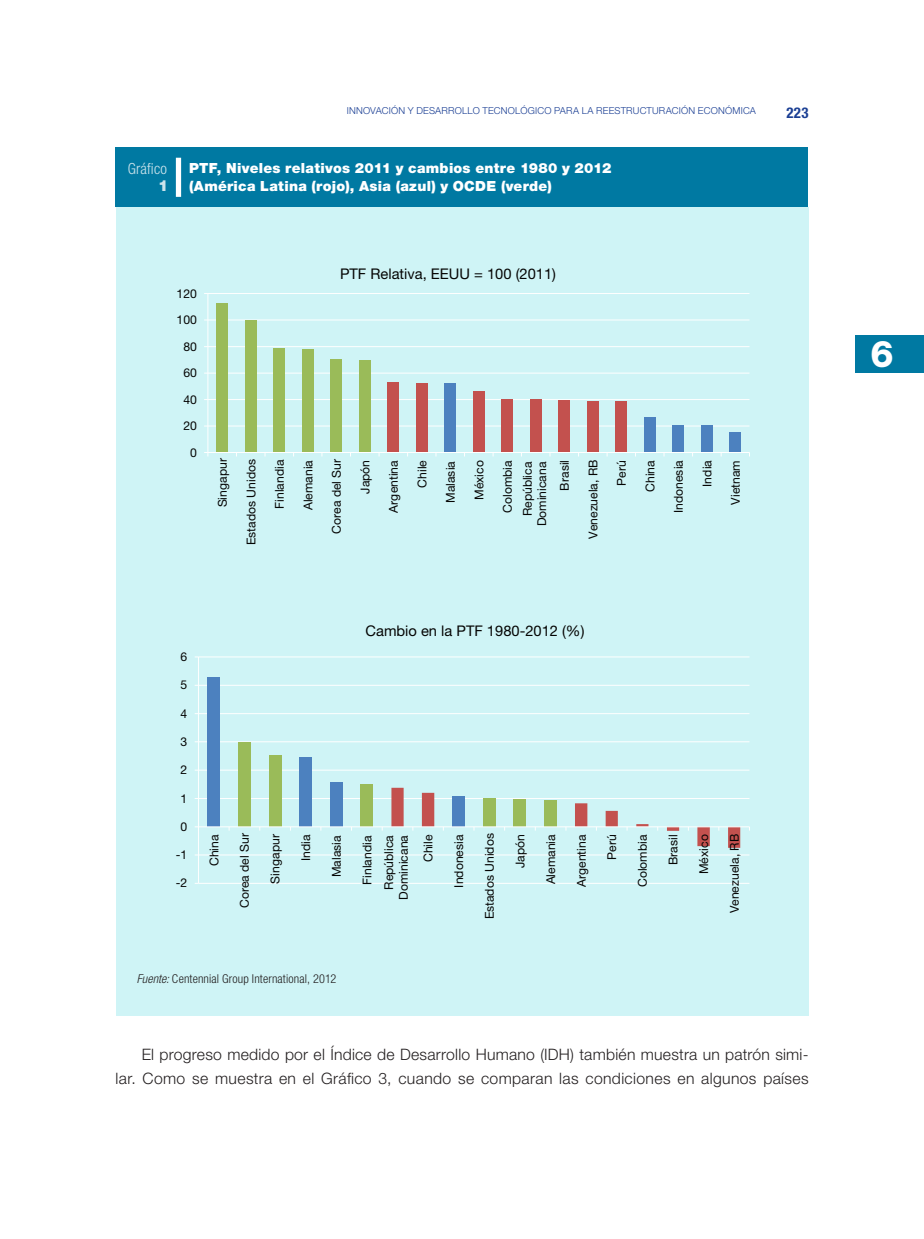
<style>
.page{position:relative;width:924px;height:1239px;background:#fff}
.page>*{position:absolute;margin:0;border:0;box-sizing:border-box;transform-origin:0 0}
.t1{font:800 36.75px "Helvetica Neue LT Std";color:#fff}
.t2{font:300 15.75px/24.5px "Helvetica Neue LT Std";letter-spacing:.02em;color:#231f20;text-align:right}
.t3{font:300 condensed 15.4px "Helvetica Neue LT Std";letter-spacing:.01em;color:#fff}
.t4{font:900 15.4px "Helvetica Neue LT Std";color:#fff}
.t5{font:700 condensed 14.88px "Helvetica Neue LT Std";color:#1b3f94}
.t6{font:14.7px "Helvetica Neue LT Std";color:#050504}
.t7{font:900 14px/17.5px "Helvetica Neue LT Std";letter-spacing:.02em;color:#fff}
.t8{font:12.25px/19.8px "Helvetica Neue LT Std";color:#050504;text-align:right}
.t9{font:300 condensed 12.25px "Helvetica Neue LT Std";letter-spacing:.01em;color:#231f20}
.t10{font:300 9.62px "Helvetica Neue LT Std";letter-spacing:.025em;color:#1b3f94}
.s1{font-style:italic}
</style>
<div class="page">
<div style="left:856px;top:335px;width:68px;height:38px;background:#0079a2"></div>
<div style="left:116px;top:207px;width:692px;height:808px;background:#cff4f6"></div>
<div style="left:116px;top:147px;width:692px;height:60px;background:#0079a2"></div>
<div style="left:176px;top:158px;width:5px;height:39px;background:#fff"></div>
<hr style="left:208px;top:293px;width:542px;height:1px;background:#fff">
<hr style="left:208px;top:320px;width:542px;height:1px;background:#fff">
<hr style="left:208px;top:346px;width:542px;height:1px;background:#fff">
<hr style="left:208px;top:373px;width:542px;height:1px;background:#fff">
<hr style="left:208px;top:399px;width:542px;height:1px;background:#fff">
<hr style="left:208px;top:426px;width:542px;height:1px;background:#fff">
<div style="left:217px;top:303px;width:11px;height:150px;background:#9abb59"></div>
<div style="left:245px;top:320px;width:11px;height:133px;background:#9abb59"></div>
<div style="left:274px;top:348px;width:11px;height:105px;background:#9abb59"></div>
<div style="left:302px;top:349px;width:12px;height:104px;background:#9abb59"></div>
<div style="left:331px;top:359px;width:11px;height:94px;background:#9abb59"></div>
<div style="left:359px;top:360px;width:11px;height:93px;background:#9abb59"></div>
<div style="left:387px;top:382px;width:12px;height:71px;background:#c3514e"></div>
<div style="left:416px;top:383px;width:12px;height:70px;background:#c3514e"></div>
<div style="left:445px;top:383px;width:11px;height:70px;background:#4c81bf"></div>
<div style="left:473px;top:391px;width:11px;height:62px;background:#c3514e"></div>
<div style="left:501px;top:399px;width:12px;height:54px;background:#c3514e"></div>
<div style="left:530px;top:399px;width:11px;height:54px;background:#c3514e"></div>
<div style="left:559px;top:400px;width:11px;height:53px;background:#c3514e"></div>
<div style="left:587px;top:401px;width:12px;height:52px;background:#c3514e"></div>
<div style="left:616px;top:401px;width:11px;height:52px;background:#c3514e"></div>
<div style="left:644px;top:417px;width:11px;height:36px;background:#4c81bf"></div>
<div style="left:673px;top:425px;width:11px;height:28px;background:#4c81bf"></div>
<div style="left:701px;top:425px;width:12px;height:28px;background:#4c81bf"></div>
<div style="left:730px;top:432px;width:11px;height:21px;background:#4c81bf"></div>
<hr style="left:207px;top:294px;width:1px;height:159px;background:#fff">
<hr style="left:208px;top:452px;width:542px;height:1px;background:#fff">
<hr style="left:198px;top:657px;width:552px;height:1px;background:#fff">
<hr style="left:198px;top:685px;width:552px;height:1px;background:#fff">
<hr style="left:198px;top:713px;width:552px;height:1px;background:#fff">
<hr style="left:198px;top:741px;width:552px;height:1px;background:#fff">
<hr style="left:198px;top:770px;width:552px;height:1px;background:#fff">
<hr style="left:198px;top:798px;width:552px;height:1px;background:#fff">
<hr style="left:198px;top:855px;width:552px;height:1px;background:#fff">
<hr style="left:198px;top:883px;width:552px;height:1px;background:#fff">
<div style="left:208px;top:677px;width:12px;height:150px;background:#4c81bf"></div>
<div style="left:238px;top:743px;width:13px;height:84px;background:#9abb59"></div>
<div style="left:269px;top:755px;width:12px;height:72px;background:#9abb59"></div>
<div style="left:299px;top:757px;width:13px;height:70px;background:#4c81bf"></div>
<div style="left:330px;top:783px;width:12px;height:44px;background:#4c81bf"></div>
<div style="left:361px;top:784px;width:12px;height:43px;background:#9abb59"></div>
<hr style="left:198px;top:657px;width:1px;height:226px;background:#fff">
<hr style="left:198px;top:826px;width:552px;height:1px;background:#fff">
<svg style="left:391px;top:788px;width:349px;height:60px"></svg>
<p class="t3" style="left:128px;top:159px;width:41px">Gráfico</p>
<p class="t4" style="left:158px;top:177px;width:12px">1</p>
<p class="t10" style="left:347px;top:105px;width:411px">Innovación y desarrollo tecnológico para la reestructuración económica</p>
<p class="t5" style="left:786px;top:104px;width:24px">223</p>
<p class="t7" style="left:189px;top:159px;width:424px">PTF, Niveles relativos 2011 y cambios entre 1980 y 2012 (América Latina (rojo), Asia (azul) y OCDE (verde)</p>
<p class="t8" style="left:177px;top:283px;width:22px">120</p>
<p class="t8" style="left:177px;top:310px;width:22px">100</p>
<p class="t8" style="left:183px;top:336px;width:15px">80</p>
<p class="t8" style="left:183px;top:363px;width:15px">60</p>
<p class="t8" style="left:183px;top:389px;width:15px">40</p>
<p class="t8" style="left:183px;top:416px;width:15px">20</p>
<p class="t8" style="left:190px;top:442px;width:8px">0</p>
<p class="t6" style="left:340px;top:265px;width:218px">PTF Relativa, EEUU = 100 (2011)</p>
<p class="t8" style="left:213px;top:507px;width:51px;rotate:-90deg">Singapur</p>
<p class="t8" style="left:241px;top:545px;width:88px;rotate:-90deg">Estados Unidos</p>
<p class="t8" style="left:270px;top:509px;width:51px;rotate:-90deg">Finlandia</p>
<p class="t8" style="left:298px;top:510px;width:52px;rotate:-90deg">Alemania</p>
<p class="t8" style="left:327px;top:534px;width:76px;rotate:-90deg">Corea del Sur</p>
<p class="t8" style="left:355px;top:494px;width:35px;rotate:-90deg">Japón</p>
<p class="t8" style="left:384px;top:513px;width:54px;rotate:-90deg">Argentina</p>
<p class="t8" style="left:412px;top:488px;width:29px;rotate:-90deg">Chile</p>
<p class="t8" style="left:441px;top:503px;width:43px;rotate:-90deg">Malasia</p>
<p class="t8" style="left:469px;top:500px;width:41px;rotate:-90deg">México</p>
<p class="t8" style="left:498px;top:516px;width:58px;text-align:left;rotate:-90deg">Colombia<br>República</p>
<p class="t8" style="left:531px;top:526px;width:68px;line-height:22.6px;rotate:-90deg">Dominicana<br>Brasil</p>
<p class="t8" style="left:583px;top:539px;width:81px;rotate:-90deg">Venezuela, RB</p>
<p class="t8" style="left:612px;top:486px;width:27px;rotate:-90deg">Perú</p>
<p class="t8" style="left:640px;top:492px;width:33px;rotate:-90deg">China</p>
<p class="t8" style="left:669px;top:513px;width:55px;rotate:-90deg">Indonesia</p>
<p class="t8" style="left:697px;top:487px;width:28px;rotate:-90deg">India</p>
<p class="t8" style="left:726px;top:505px;width:46px;rotate:-90deg">Vietnam</p>
<p class="t8" style="left:181px;top:647px;width:8px">6</p>
<p class="t8" style="left:181px;top:675px;width:8px">5</p>
<p class="t8" style="left:181px;top:703px;width:8px">4</p>
<p class="t8" style="left:181px;top:732px;width:8px">3</p>
<p class="t8" style="left:181px;top:760px;width:8px">2</p>
<p class="t8" style="left:181px;top:788px;width:8px">1</p>
<p class="t8" style="left:181px;top:816px;width:8px">0</p>
<p class="t8" style="left:176px;top:845px;width:13px">-1</p>
<p class="t8" style="left:176px;top:873px;width:13px">-2</p>
<p class="t6" style="left:366px;top:622px;width:220px">Cambio en la PTF 1980-2012 (%)</p>
<p class="t8" style="left:204px;top:866px;width:33px;rotate:-90deg">China</p>
<p class="t8" style="left:235px;top:908px;width:76px;rotate:-90deg">Corea del Sur</p>
<p class="t8" style="left:265px;top:884px;width:51px;rotate:-90deg">Singapur</p>
<p class="t8" style="left:296px;top:861px;width:28px;rotate:-90deg">India</p>
<p class="t8" style="left:326px;top:877px;width:43px;rotate:-90deg">Malasia</p>
<p class="t8" style="left:356px;top:890px;width:56px;line-height:21.7px;text-align:center;rotate:-90deg">Finlandia<br>República</p>
<p class="t8" style="left:391px;top:900px;width:66px;line-height:24.8px;rotate:-90deg">Dominicana<br>Chile</p>
<p class="t8" style="left:449px;top:888px;width:55px;rotate:-90deg">Indonesia</p>
<p class="t8" style="left:479px;top:919px;width:88px;rotate:-90deg">Estados Unidos</p>
<p class="t8" style="left:510px;top:868px;width:35px;rotate:-90deg">Japón</p>
<p class="t8" style="left:541px;top:884px;width:52px;rotate:-90deg">Alemania</p>
<p class="t8" style="left:571px;top:887px;width:54px;rotate:-90deg">Argentina</p>
<p class="t8" style="left:602px;top:860px;width:27px;rotate:-90deg">Perú</p>
<p class="t8" style="left:632px;top:887px;width:54px;rotate:-90deg">Colombia</p>
<p class="t8" style="left:663px;top:865px;width:32px;rotate:-90deg">Brasil</p>
<p class="t8" style="left:694px;top:874px;width:41px;rotate:-90deg">México</p>
<p class="t8" style="left:724px;top:913px;width:81px;rotate:-90deg">Venezuela, RB</p>
<p class="t9" style="left:137px;top:971px;width:201px"><span class="s1">Fuente:</span> Centennial Group International, 2012</p>
<p class="t2" style="left:115px;top:1042px;width:695px">El progreso medido por el Índice de Desarrollo Humano (IDH) también muestra un patrón simi-<br>lar. Como se muestra en el Gráfico 3, cuando se comparan las condiciones en algunos países</p>
<h1 class="t1" style="left:871px;top:332px;width:25px">6</h1>
</div>
